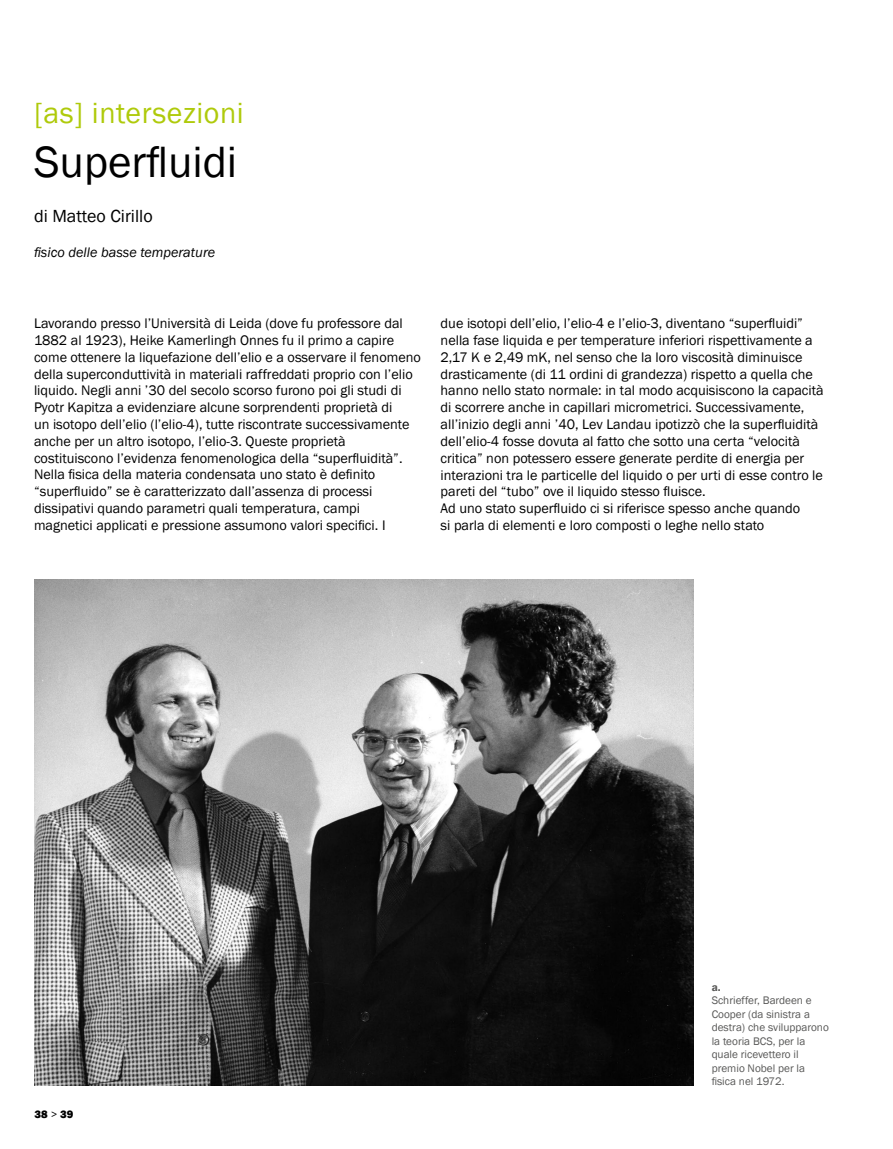
<style>
.page{position:relative;width:893px;height:1149px;background:#fff}
.page>*{position:absolute;margin:0;border:0;box-sizing:border-box;transform-origin:0 0}
.t1{font:45px "Franklin Gothic";color:#000}
.t2{font:30px "Franklin Gothic";letter-spacing:.02em;color:#afca0b}
.t3{font:18px "Franklin Gothic";color:#000}
.t4{font:14.25px/16.8px "Franklin Gothic";color:#000}
.t5{font:italic 14.25px "Franklin Gothic";color:#000}
.t6{font:11.25px/13.5px "Franklin Gothic";color:#575756}
.t7{font:800 11.25px "Franklin Gothic";color:#000}
.t8{font:600 11.25px "Franklin Gothic";color:#575756}
.s1{font-weight:400}
</style>
<div class="page">
<img style="left:34px;top:579px;width:660px;height:505px">
<h2 class="t2" style="left:34px;top:94px;width:211px">[as] intersezioni</h2>
<h1 class="t1" style="left:34px;top:134px;width:205px">Superfluidi</h1>
<p class="t3" style="left:34px;top:205px;width:120px">di Matteo Cirillo</p>
<p class="t5" style="left:34px;top:243px;width:183px">fisico delle basse temperature</p>
<p class="t4" style="left:34px;top:315px;width:388px">Lavorando presso l’Università di Leida (dove fu professore dal 1882 al 1923), Heike Kamerlingh Onnes fu il primo a capire come ottenere la liquefazione dell’elio e a osservare il fenomeno della superconduttività in materiali raffreddati proprio con l’elio liquido. Negli anni ’30 del secolo scorso furono poi gli studi di Pyotr Kapitza a evidenziare alcune sorprendenti proprietà di<br>un isotopo dell’elio (l’elio-4), tutte riscontrate successivamente anche per un altro isotopo, l’elio-3. Queste proprietà costituiscono l’evidenza fenomenologica della “superfluidità”.<br>Nella fisica della materia condensata uno stato è definito “superfluido” se è caratterizzato dall’assenza di processi dissipativi quando parametri quali temperatura, campi magnetici applicati e pressione assumono valori specifici. I</p>
<p class="t4" style="left:441px;top:315px;width:385px">due isotopi dell’elio, l’elio-4 e l’elio-3, diventano “superfluidi” nella fase liquida e per temperature inferiori rispettivamente a 2,17 K e 2,49 mK, nel senso che la loro viscosità diminuisce drasticamente (di 11 ordini di grandezza) rispetto a quella che hanno nello stato normale: in tal modo acquisiscono la capacità di scorrere anche in capillari micrometrici. Successivamente, all’inizio degli anni ’40, Lev Landau ipotizzò che la superfluidità dell’elio-4 fosse dovuta al fatto che sotto una certa “velocità critica” non potessero essere generate perdite di energia per interazioni tra le particelle del liquido o per urti di esse contro le pareti del “tubo” ove il liquido stesso fluisce.<br>Ad uno stato superfluido ci si riferisce spesso anche quando<br>si parla di elementi e loro composti o leghe nello stato</p>
<p class="t7" style="left:34px;top:1106px;width:40px">38 <span class="s1">&gt;</span> 39</p>
<p class="t8" style="left:712px;top:979px;width:10px">a.</p>
<p class="t6" style="left:712px;top:993px;width:119px">Schrieffer, Bardeen e<br>Cooper (da sinistra a destra) che svilupparono la teoria BCS, per la quale ricevettero il premio Nobel per la fisica nel 1972.</p>
</div>
